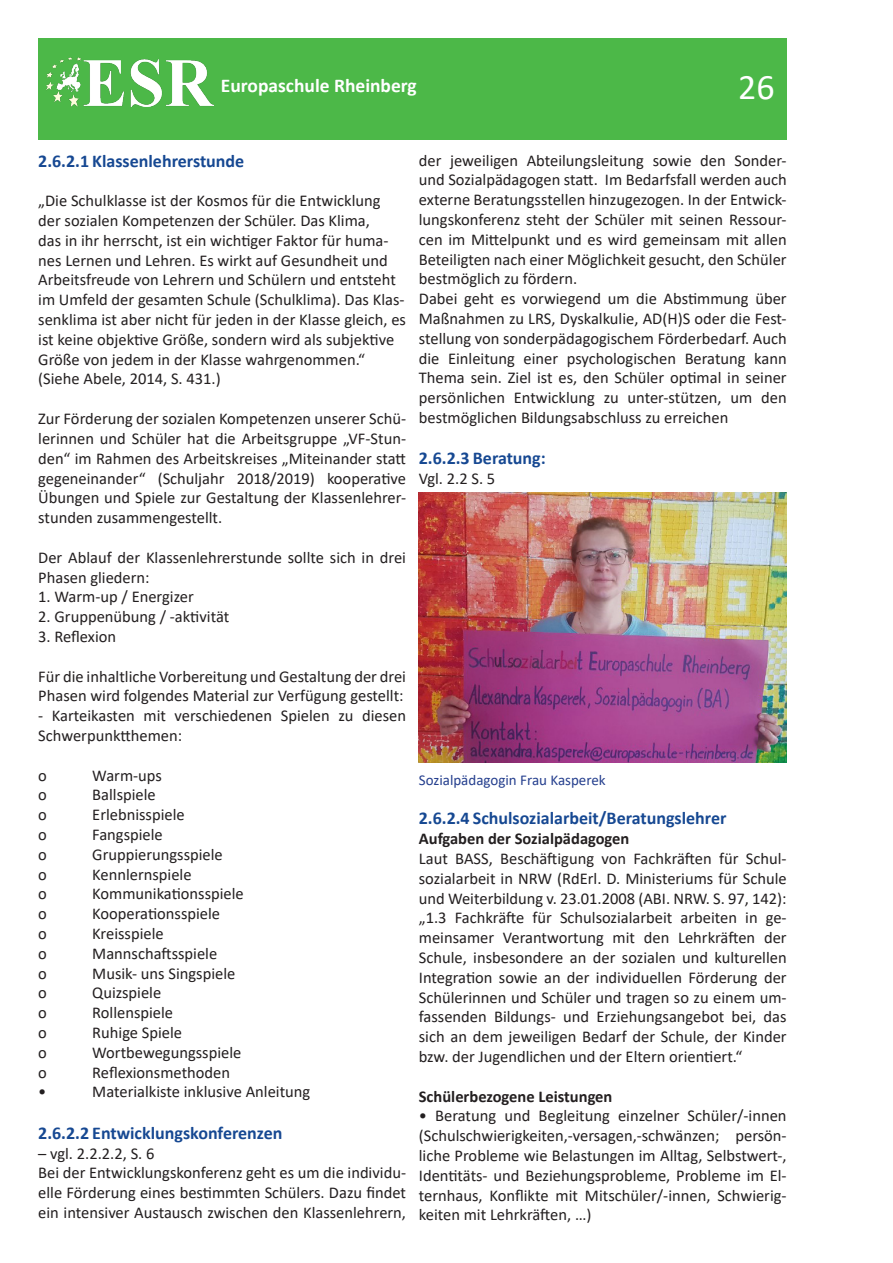
<style>
.page{position:relative;width:893px;height:1263px;background:#fff}
.page>*{position:absolute;margin:0;border:0;box-sizing:border-box;transform-origin:0 0}
.t1{font:36px "Calibri";color:#fff}
.t2{font:700 19.5px "Calibri";color:#fff}
.überschrift_4{font:700 18px "Calibri";color:#164892}
.fließtext{font:16.5px/19.8px "Calibri";color:#231f20;text-align:justify}
.überschrift_4-2{font:16.5px/19.8px "Calibri";color:#231f20}
.fließtext-2{font:700 16.5px "Calibri";color:#231f20}
.Bildunterschrift{font:15px "Calibri";color:#253f8e}
</style>
<div class="page">
<div style="left:38px;top:38px;width:749px;height:102px;background:#4cb848"></div>
<img style="left:47px;top:57px;width:167px;height:49px">
<img style="left:419px;top:492px;width:368px;height:270px">
<p class="t2" style="left:221px;top:72px;width:197px">Europaschule Rheinberg</p>
<h1 class="t1" style="left:738px;top:62px;width:38px">26</h1>
<p class="überschrift_4" style="left:38px;top:148px;width:208px">2.6.2.1 Klassenlehrerstunde</p>
<p class="überschrift_4-2" style="left:38px;top:190px;width:369px">„Die Schulklasse ist der Kosmos für die Entwicklung der sozialen Kompetenzen der Schüler. Das Klima,<br>das in ihr herrscht, ist ein wichtiger Faktor für huma&shy;nes Lernen und Lehren. Es wirkt auf Gesundheit und Arbeitsfreude von Lehrern und Schülern und entsteht im Umfeld der gesamten Schule (Schulklima). Das Klas&shy;senklima ist aber nicht für jeden in der Klasse gleich, es ist keine objektive Größe, sondern wird als subjektive Größe von jedem in der Klasse wahrgenommen.“</p>
<p class="fließtext" style="left:38px;top:369px;width:184px">(Siehe Abele, 2014, S. 431.)</p>
<p class="fließtext" style="left:38px;top:408px;width:369px">Zur Förderung der sozialen Kompetenzen unserer Schü&shy;lerinnen und Schüler hat die Arbeitsgruppe „VF-Stun&shy;den“ im Rahmen des Arbeitskreises „Miteinander statt gegeneinander“ (Schuljahr 2018/2019) kooperative Übungen und Spiele zur Gestaltung der Klassenlehrer&shy;stunden zusammengestellt.</p>
<p class="fließtext" style="left:38px;top:547px;width:369px">Der Ablauf der Klassenlehrerstunde sollte sich in drei<br>Phasen gliedern:</p>
<p class="fließtext" style="left:38px;top:586px;width:157px">1. Warm-up / Energizer</p>
<p class="fließtext" style="left:38px;top:606px;width:192px">2. Gruppenübung / -aktivität</p>
<p class="fließtext" style="left:38px;top:626px;width:79px">3. Reflexion</p>
<p class="fließtext" style="left:38px;top:666px;width:369px">Für die inhaltliche Vorbereitung und Gestaltung der drei<br>Phasen wird folgendes Material zur Verfügung gestellt:</p>
<p class="fließtext" style="left:38px;top:705px;width:369px">- Karteikasten mit verschiedenen Spielen zu diesen<br>Schwerpunktthemen:</p>
<p class="fließtext" style="left:38px;top:765px;width:10px">o</p>
<p class="fließtext" style="left:92px;top:765px;width:71px">Warm-ups</p>
<p class="fließtext" style="left:38px;top:784px;width:10px">o</p>
<p class="fließtext" style="left:92px;top:784px;width:65px">Ballspiele</p>
<p class="fließtext" style="left:38px;top:804px;width:10px">o</p>
<p class="fließtext" style="left:92px;top:804px;width:94px">Erlebnisspiele</p>
<p class="fließtext" style="left:38px;top:824px;width:10px">o</p>
<p class="fließtext" style="left:92px;top:824px;width:72px">Fangspiele</p>
<p class="fließtext" style="left:38px;top:844px;width:10px">o</p>
<p class="fließtext" style="left:92px;top:844px;width:132px">Gruppierungsspiele</p>
<p class="fließtext" style="left:38px;top:864px;width:10px">o</p>
<p class="fließtext" style="left:92px;top:864px;width:101px">Kennlernspiele</p>
<p class="fließtext" style="left:38px;top:883px;width:10px">o</p>
<p class="fließtext" style="left:92px;top:883px;width:153px">Kommunikationsspiele</p>
<p class="fließtext" style="left:38px;top:903px;width:10px">o</p>
<p class="fließtext" style="left:92px;top:903px;width:129px">Kooperationsspiele</p>
<p class="fließtext" style="left:38px;top:923px;width:10px">o</p>
<p class="fließtext" style="left:92px;top:923px;width:73px">Kreisspiele</p>
<p class="fließtext" style="left:38px;top:943px;width:10px">o</p>
<p class="fließtext" style="left:92px;top:943px;width:126px">Mannschaftsspiele</p>
<p class="fließtext" style="left:38px;top:963px;width:10px">o</p>
<p class="fließtext" style="left:92px;top:963px;width:145px">Musik- uns Singspiele</p>
<p class="fließtext" style="left:38px;top:982px;width:10px">o</p>
<p class="fließtext" style="left:92px;top:982px;width:71px">Quizspiele</p>
<p class="fließtext" style="left:38px;top:1002px;width:10px">o</p>
<p class="fließtext" style="left:92px;top:1002px;width:82px">Rollenspiele</p>
<p class="fließtext" style="left:38px;top:1022px;width:10px">o</p>
<p class="fließtext" style="left:92px;top:1022px;width:91px">Ruhige Spiele</p>
<p class="fließtext" style="left:38px;top:1042px;width:10px">o</p>
<p class="fließtext" style="left:92px;top:1042px;width:151px">Wortbewegungsspiele</p>
<p class="fließtext" style="left:38px;top:1062px;width:10px">o</p>
<p class="fließtext" style="left:92px;top:1062px;width:139px">Reflexionsmethoden</p>
<p class="fließtext" style="left:38px;top:1081px;width:10px">•</p>
<p class="fließtext" style="left:92px;top:1081px;width:219px">Materialkiste inklusive Anleitung</p>
<p class="überschrift_4" style="left:38px;top:1120px;width:246px">2.6.2.2 Entwicklungskonferenzen</p>
<p class="fließtext" style="left:38px;top:1143px;width:118px">– vgl. 2.2.2.2, S. 6</p>
<p class="fließtext" style="left:38px;top:1162px;width:369px">Bei der Entwicklungskonferenz geht es um die individu&shy;elle Förderung eines bestimmten Schülers. Dazu findet ein intensiver Austausch zwischen den Klassenlehrern,</p>
<p class="fließtext" style="left:419px;top:150px;width:369px">der jeweiligen Abteilungsleitung sowie den Sonder&shy;und Sozialpädagogen statt. Im Bedarfsfall werden auch externe Beratungsstellen hinzugezogen. In der Entwick&shy;lungskonferenz steht der Schüler mit seinen Ressour&shy;cen im Mittelpunkt und es wird gemeinsam mit allen Beteiligten nach einer Möglichkeit gesucht, den Schüler bestmöglich zu fördern.</p>
<p class="fließtext" style="left:419px;top:288px;width:369px">Dabei geht es vorwiegend um die Abstimmung über Maßnahmen zu LRS, Dyskalkulie, AD(H)S oder die Fest&shy;stellung von sonderpädagogischem Förderbedarf. Auch die Einleitung einer psychologischen Beratung kann Thema sein. Ziel ist es, den Schüler optimal in seiner persönlichen Entwicklung zu unter-stützen, um den bestmöglichen Bildungsabschluss zu erreichen</p>
<p class="überschrift_4" style="left:419px;top:446px;width:128px">2.6.2.3 Beratung:</p>
<p class="fließtext" style="left:419px;top:468px;width:78px">Vgl. 2.2 S. 5</p>
<p class="Bildunterschrift" style="left:419px;top:769px;width:188px">Sozialpädagogin Frau Kasperek</p>
<p class="überschrift_4" style="left:419px;top:806px;width:309px">2.6.2.4 Schulsozialarbeit/Beratungslehrer</p>
<p class="fließtext-2" style="left:419px;top:827px;width:212px">Aufgaben der Sozialpädagogen</p>
<p class="fließtext" style="left:419px;top:848px;width:369px">Laut BASS, Beschäftigung von Fachkräften für Schul&shy;sozialarbeit in NRW (RdErl. D. Ministeriums für Schule und Weiterbildung v. 23.01.2008 (ABI. NRW. S. 97, 142):</p>
<p class="fließtext" style="left:419px;top:908px;width:369px">„1.3 Fachkräfte für Schulsozialarbeit arbeiten in ge&shy;meinsamer Verantwortung mit den Lehrkräften der Schule, insbesondere an der sozialen und kulturellen Integration sowie an der individuellen Förderung der Schülerinnen und Schüler und tragen so zu einem um&shy;fassenden Bildungs- und Erziehungsangebot bei, das sich an dem jeweiligen Bedarf der Schule, der Kinder bzw. der Jugendlichen und der Eltern orientiert.“</p>
<p class="fließtext-2" style="left:419px;top:1084px;width:195px">Schülerbezogene Leistungen</p>
<p class="fließtext" style="left:419px;top:1106px;width:369px">• Beratung und Begleitung einzelner Schüler/-innen (Schulschwierigkeiten,-versagen,-schwänzen; persön&shy;liche Probleme wie Belastungen im Alltag, Selbstwert-, Identitäts- und Beziehungsprobleme, Probleme im El&shy;ternhaus, Konflikte mit Mitschüler/-innen, Schwierig&shy;keiten mit Lehrkräften, …)</p>
</div>
